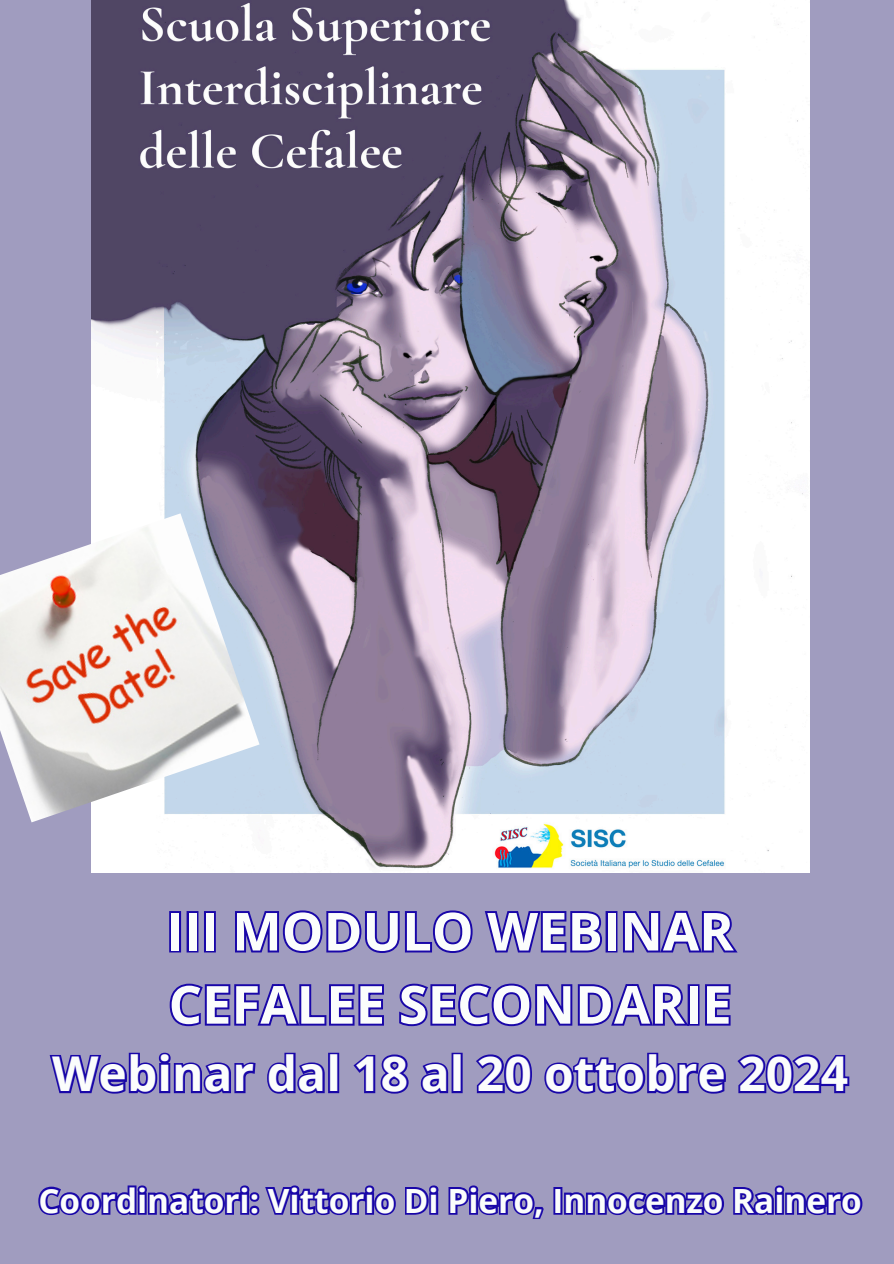
<style>
.page{position:relative;width:894px;height:1264px;background:#fff}
.page>*{position:absolute;margin:0;border:0;box-sizing:border-box;transform-origin:0 0}
.t1{font:700 52.5px/73.2px "Open Sans";color:#fbfdfc}
.t2{font:700 48px "Open Sans";color:#fbfdfc}
.t3{font:700 33.3px "Open Sans";color:#fbfdfc}
</style>
<div class="page">
<div style="left:0;top:0;width:893px;height:1263px;background:#a09cbf"></div>
<img style="left:91px;top:0;width:718px;height:872px">
<img style="left:0;top:513px;width:259px;height:309px">
<svg style="left:169px;top:910px;width:569px;height:43px"></svg>
<svg style="left:169px;top:983px;width:562px;height:42px"></svg>
<svg style="left:49px;top:1025px;width:801px;height:69px"></svg>
<svg style="left:38px;top:1185px;width:825px;height:34px"></svg>
<p class="t1" style="left:166px;top:893px;width:568px">III MODULO WEBINAR<br>CEFALEE SECONDARIE</p>
<p class="t2" style="left:52px;top:1039px;width:797px">Webinar dal 18 al 20 ottobre 2024</p>
<p class="t3" style="left:38px;top:1177px;width:824px">Coordinatori: Vittorio Di Piero, Innocenzo Rainero</p>
</div>
